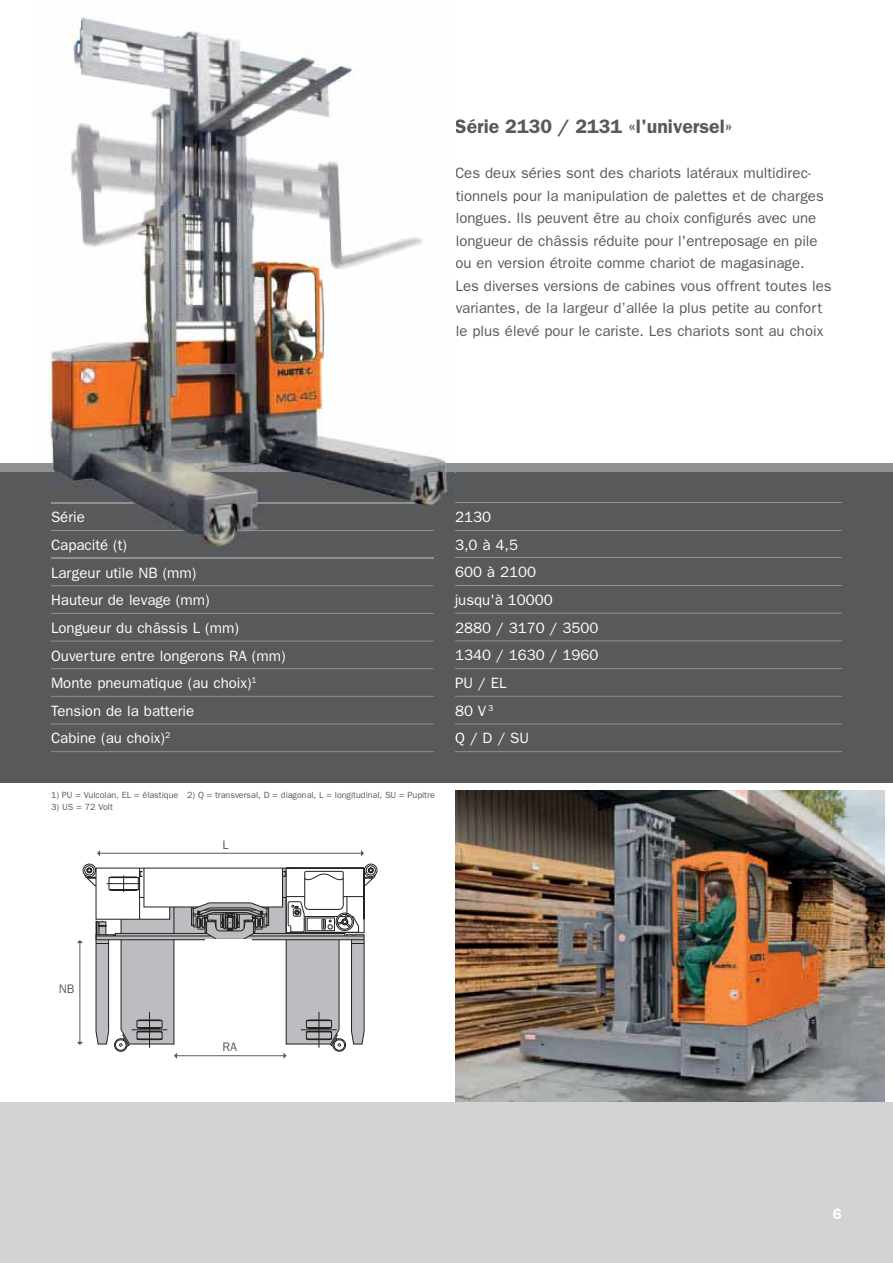
<style>
.page{position:relative;width:893px;height:1263px;background:#fff}
.page>*{position:absolute;margin:0;border:0;box-sizing:border-box;transform-origin:0 0}
.t1{font:600 19.5px "Franklin Gothic";color:#58595b}
.t2{font:15px/22.5px "Franklin Gothic";color:#58595b}
.t3{font:15px/27.8px "Franklin Gothic";color:#fff}
.t4{font:600 15px "Franklin Gothic";color:#fff}
.t5{font:12.45px "Franklin Gothic";color:#58595b}
.t6{font:9px "Franklin Gothic";letter-spacing:-.005em;color:#58595b}
</style>
<div class="page">
<div style="left:0;top:1101px;width:893px;height:162px;background:#d1d3d4"></div>
<div style="left:0;top:472px;width:893px;height:310px;background:#58595b"></div>
<img style="left:455px;top:791px;width:429px;height:310px">
<hr style="left:100px;top:853px;width:261px;height:1px;background:#58595b">
<svg style="left:97px;top:850px;width:3px;height:6px"></svg>
<svg style="left:361px;top:850px;width:3px;height:6px"></svg>
<svg style="left:77px;top:863px;width:301px;height:196px"></svg>
<hr style="left:455px;top:502px;width:387px;height:1px;background:#8e9092">
<hr style="left:455px;top:530px;width:387px;height:1px;background:#8e9092">
<hr style="left:455px;top:557px;width:387px;height:1px;background:#8e9092">
<hr style="left:455px;top:585px;width:387px;height:1px;background:#8e9092">
<hr style="left:455px;top:613px;width:387px;height:1px;background:#8e9092">
<hr style="left:455px;top:640px;width:387px;height:1px;background:#8e9092">
<hr style="left:455px;top:668px;width:387px;height:1px;background:#8e9092">
<hr style="left:455px;top:696px;width:387px;height:1px;background:#8e9092">
<hr style="left:455px;top:723px;width:387px;height:1px;background:#8e9092">
<hr style="left:455px;top:751px;width:387px;height:1px;background:#8e9092">
<hr style="left:51px;top:585px;width:383px;height:1px;background:#8e9092">
<hr style="left:51px;top:613px;width:383px;height:1px;background:#8e9092">
<hr style="left:51px;top:641px;width:383px;height:1px;background:#8e9092">
<hr style="left:51px;top:668px;width:383px;height:1px;background:#8e9092">
<hr style="left:51px;top:696px;width:383px;height:1px;background:#8e9092">
<hr style="left:51px;top:724px;width:383px;height:1px;background:#8e9092">
<hr style="left:51px;top:751px;width:383px;height:1px;background:#8e9092">
<img style="left:31px;top:17px;width:424px;height:541px">
<img style="left:51px;top:530px;width:383px;height:1px">
<img style="left:51px;top:558px;width:383px;height:1px">
<img style="left:51px;top:502px;width:383px;height:1px">
<img style="left:52px;top:512px;width:32px;height:10px">
<img style="left:52px;top:539px;width:75px;height:13px">
<h1 class="t1" style="left:455px;top:120px;width:279px">Série 2130 / 2131 «l'universel»</h1>
<p class="t2" style="left:455px;top:163px;width:378px">Ces deux séries sont des chariots latéraux multidirec&shy;tionnels pour la manipulation de palettes et de charges longues. Ils peuvent être au choix configurés avec une longueur de châssis réduite pour l'entreposage en pile ou en version étroite comme chariot de magasinage.<br>Les diverses versions de cabines vous offrent toutes les variantes, de la largeur d’allée la plus petite au confort le plus élevé pour le cariste. Les chariots sont au choix</p>
<p class="t3" style="left:51px;top:505px;width:78px">Série<br>Capacité (t)</p>
<p class="t3" style="left:51px;top:560px;width:236px">Largeur utile NB (mm)<br>Hauteur de levage (mm)<br>Longueur du châssis L (mm)<br>Ouverture entre longerons RA (mm)<br>Monte pneumatique (au choix)<sup>1<br></sup>Tension de la batterie<br>Cabine (au choix)<sup>2</sup></p>
<p class="t6" style="left:51px;top:792px;width:385px">1) PU = Vulcolan, EL = élastique 2) Q = transversal, D = diagonal, L = longitudinal, SU = Pupitre</p>
<p class="t6" style="left:51px;top:804px;width:63px">3) US = 72 Volt</p>
<p class="t5" style="left:222px;top:840px;width:8px">L</p>
<p class="t3" style="left:455px;top:504px;width:145px">2130<br>3,0 à 4,5<br>600 à 2100<br>jusqu'à 10000<br>2880 / 3170 / 3500<br>1340 / 1630 / 1960<br>PU / EL<br>80 V <sup>3<br></sup>Q / D / SU</p>
<p class="t5" style="left:59px;top:985px;width:17px">NB</p>
<p class="t5" style="left:222px;top:1043px;width:16px">RA</p>
<p class="t4" style="left:833px;top:1209px;width:10px">6</p>
</div>
